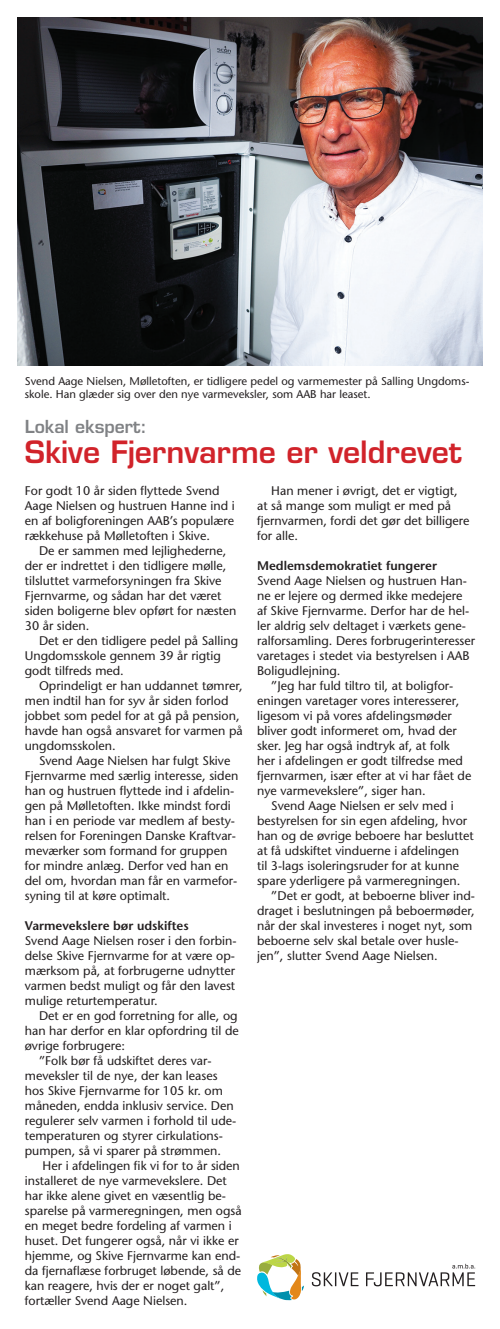
<style>
.page{position:relative;width:500px;height:1329px;background:#fff}
.page>*{position:absolute;margin:0;border:0;box-sizing:border-box;transform-origin:0 0}
.t1{font:600 30px "Eurostile";color:#d1232a}
.t2{font:600 17.5px "Eurostile";color:#808285}
.t3{font:500 12.5px/15px "Stone Sans Std";color:#231f20}
.t4{font:600 12.5px "Stone Sans Std";color:#231f20}
.t5{font:500 11.25px/13.5px "Stone Sans Std";color:#231f20}
</style>
<div class="page">
<img style="left:18px;top:17px;width:464px;height:349px">
<svg style="left:312px;top:1272px;width:46px;height:14px"></svg>
<svg style="left:366px;top:1264px;width:109px;height:22px"></svg>
<svg style="left:257px;top:1254px;width:47px;height:46px"></svg>
<p class="t5" style="left:25px;top:374px;width:446px">Svend Aage Nielsen, Mølletoften, er tidligere pedel og varmemester på Salling Ungdoms&shy;skole. Han glæder sig over den nye varmeveksler, som AAB har leaset.</p>
<h2 class="t2" style="left:25px;top:415px;width:123px">Lokal ekspert:</h2>
<h1 class="t1" style="left:25px;top:433px;width:438px">Skive Fjernvarme er veldrevet</h1>
<p class="t3" style="left:25px;top:483px;width:211px">For godt 10 år siden flyttede Svend Aage Nielsen og hustruen Hanne ind i en af boligforeningen AAB’s populære rækkehuse på Mølletoften i Skive.</p>
<p class="t3" style="left:25px;top:543px;width:213px;text-indent:14px">De er sammen med lejlighederne, der er indrettet i den tidligere mølle, tilsluttet varmeforsyningen fra Skive<br>Fjernvarme, og sådan har det været siden boligerne blev opført for næsten<br>30 år siden.</p>
<p class="t3" style="left:25px;top:633px;width:215px;text-indent:14px">Det er den tidligere pedel på Salling<br>Ungdomsskole gennem 39 år rigtig godt tilfreds med.</p>
<p class="t3" style="left:25px;top:678px;width:219px;text-indent:14px">Oprindeligt er han uddannet tømrer, men indtil han for syv år siden forlod jobbet som pedel for at gå på pension, havde han også ansvaret for varmen på ungdomsskolen.</p>
<p class="t3" style="left:25px;top:753px;width:215px;text-indent:14px">Svend Aage Nielsen har fulgt Skive Fjernvarme med særlig interesse, siden han og hustruen flyttede ind i afdelin&shy;gen på Mølletoften. Ikke mindst fordi han i en periode var medlem af besty&shy;relsen for Foreningen Danske Kraftvar&shy;meværker som formand for gruppen for mindre anlæg. Derfor ved han en del om, hvordan man får en varmefor&shy;syning til at køre optimalt.</p>
<p class="t4" style="left:25px;top:918px;width:165px">Varmevekslere bør udskiftes</p>
<p class="t3" style="left:25px;top:933px;width:213px">Svend Aage Nielsen roser i den forbin&shy;delse Skive Fjernvarme for at være op&shy;mærksom på, at forbrugerne udnytter varmen bedst muligt og får den lavest mulige returtemperatur.</p>
<p class="t3" style="left:39px;top:1008px;width:200px">Det er en god forretning for alle, og</p>
<p class="t3" style="left:25px;top:1023px;width:215px">han har derfor en klar opfordring til de</p>
<p class="t3" style="left:25px;top:1038px;width:102px">øvrige forbrugere:</p>
<p class="t3" style="left:39px;top:1053px;width:174px">”Folk bør få udskiftet deres var-</p>
<p class="t3" style="left:25px;top:1068px;width:194px">meveksler til de nye‚ der kan leases</p>
<p class="t3" style="left:25px;top:1083px;width:200px">hos Skive Fjernvarme for 105 kr. om</p>
<p class="t3" style="left:25px;top:1098px;width:210px">måneden, endda inklusiv service. Den</p>
<p class="t3" style="left:25px;top:1113px;width:213px">regulerer selv varmen i forhold til ude-</p>
<p class="t3" style="left:25px;top:1128px;width:199px">temperaturen og styrer cirkulations-</p>
<p class="t3" style="left:25px;top:1143px;width:198px">pumpen, så vi sparer på strømmen.</p>
<p class="t3" style="left:43px;top:1158px;width:199px">Her i afdelingen fik vi for to år siden</p>
<p class="t3" style="left:25px;top:1173px;width:203px">installeret de nye varmevekslere. Det</p>
<p class="t3" style="left:25px;top:1188px;width:203px">har ikke alene givet en væsentlig be-</p>
<p class="t3" style="left:25px;top:1203px;width:218px">sparelse på varmeregningen, men også</p>
<p class="t3" style="left:25px;top:1218px;width:208px">en meget bedre fordeling af varmen i</p>
<p class="t3" style="left:25px;top:1233px;width:215px">huset. Det fungerer også, når vi ikke er</p>
<p class="t3" style="left:25px;top:1248px;width:217px">hjemme, og Skive Fjernvarme kan end-</p>
<p class="t3" style="left:25px;top:1263px;width:218px">da fjernaflæse forbruget løbende, så de</p>
<p class="t3" style="left:25px;top:1278px;width:201px">kan reagere, hvis der er noget galt”,</p>
<p class="t3" style="left:25px;top:1293px;width:164px">fortæller Svend Aage Nielsen.</p>
<p class="t3" style="left:257px;top:483px;width:214px;text-indent:14px">Han mener i øvrigt, det er vigtigt, at så mange som muligt er med på fjernvarmen, fordi det gør det billigere for alle.</p>
<p class="t4" style="left:257px;top:558px;width:181px">Medlemsdemokratiet fungerer</p>
<p class="t3" style="left:257px;top:573px;width:211px">Svend Aage Nielsen og hustruen Han-</p>
<p class="t3" style="left:257px;top:588px;width:207px">ne er lejere og dermed ikke medejere</p>
<p class="t3" style="left:257px;top:603px;width:213px">af Skive Fjernvarme. Derfor har de hel-</p>
<p class="t3" style="left:257px;top:618px;width:210px">ler aldrig selv deltaget i værkets gene-</p>
<p class="t3" style="left:257px;top:633px;width:219px">ralforsamling. Deres forbrugerinteresser</p>
<p class="t3" style="left:257px;top:648px;width:214px">varetages i stedet via bestyrelsen i AAB</p>
<p class="t3" style="left:257px;top:663px;width:85px">Boligudlejning.</p>
<p class="t3" style="left:271px;top:678px;width:183px">”Jeg har fuld tiltro til, at boligfor-</p>
<p class="t3" style="left:257px;top:693px;width:204px">eningen varetager vores interesserer,</p>
<p class="t3" style="left:257px;top:708px;width:196px">ligesom vi på vores afdelingsmøder</p>
<p class="t3" style="left:257px;top:723px;width:201px">bliver godt informeret om, hvad der</p>
<p class="t3" style="left:257px;top:738px;width:194px">sker. Jeg har også indtryk af, at folk</p>
<p class="t3" style="left:257px;top:753px;width:207px">her i afdelingen er godt tilfredse med</p>
<p class="t3" style="left:257px;top:768px;width:216px">fjernvarmen, især efter at vi har fået de</p>
<p class="t3" style="left:257px;top:783px;width:170px">nye varmevekslere”, siger han.</p>
<p class="t3" style="left:271px;top:798px;width:184px">Svend Aage Nielsen er selv med i</p>
<p class="t3" style="left:257px;top:813px;width:211px">bestyrelsen for sin egen afdeling, hvor</p>
<p class="t3" style="left:257px;top:828px;width:218px">han og de øvrige beboere har besluttet</p>
<p class="t3" style="left:257px;top:843px;width:203px">at få udskiftet vinduerne i afdelingen</p>
<p class="t3" style="left:257px;top:858px;width:203px">til 3-lags isoleringsruder for at kunne</p>
<p class="t3" style="left:257px;top:873px;width:205px">spare yderligere på varmeregningen.</p>
<p class="t3" style="left:271px;top:888px;width:205px">”Det er godt, at beboerne bliver ind-</p>
<p class="t3" style="left:257px;top:903px;width:219px">draget i beslutningen på beboermøder,</p>
<p class="t3" style="left:257px;top:918px;width:217px">når der skal investeres i noget nyt, som</p>
<p class="t3" style="left:257px;top:933px;width:203px">beboerne selv skal betale over husle-</p>
<p class="t3" style="left:257px;top:948px;width:182px">jen”, slutter Svend Aage Nielsen.</p>
</div>
